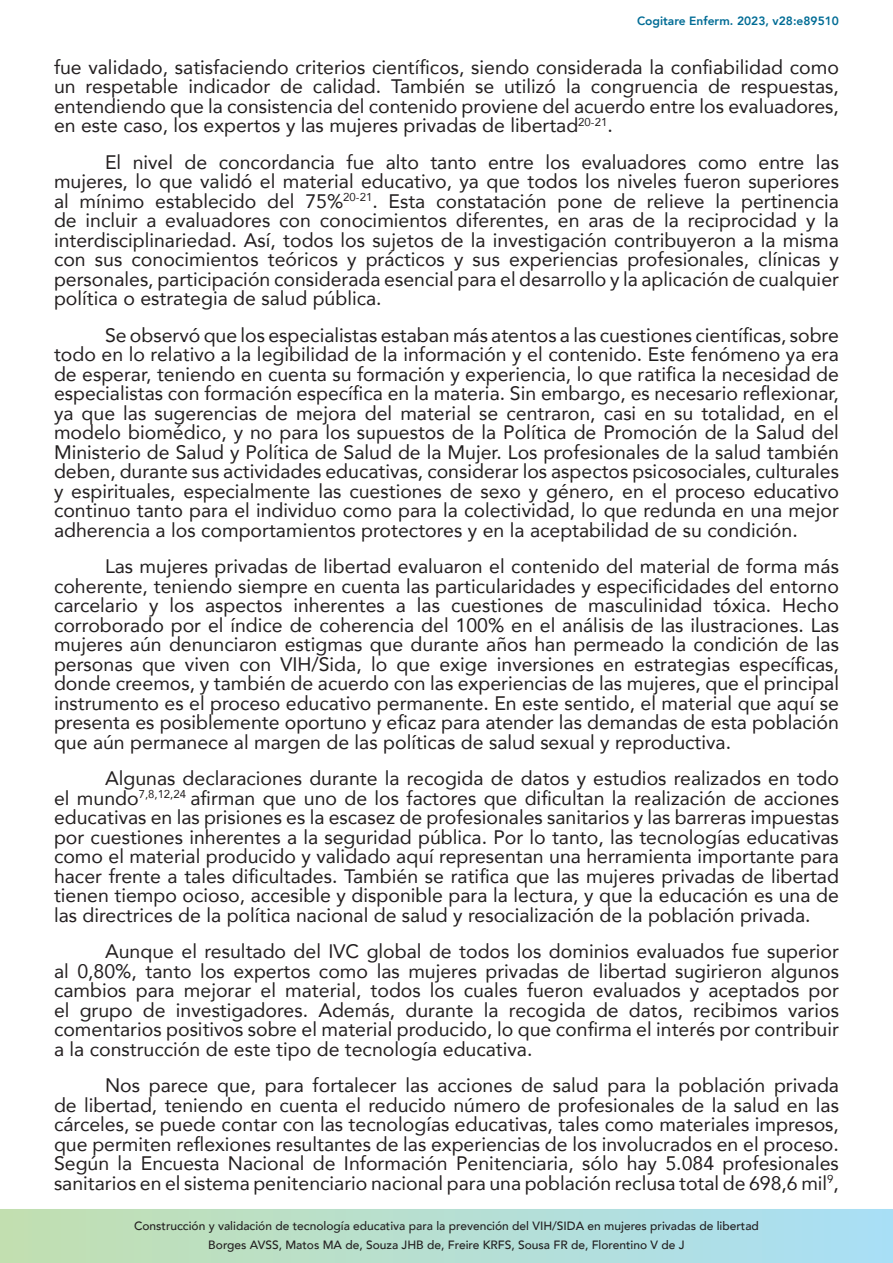
<style>
.page{position:relative;width:893px;height:1263px;background:#fff}
.page>*{position:absolute;margin:0;border:0;box-sizing:border-box;transform-origin:0 0}
.t1{font:19.5px/19.5px "Avenir";color:#231f20;text-align:justify}
.t2{font:500 12px/18.6px "Avenir";color:#231f20;text-align:center}
.t3{font:800 12px "Avenir";color:#006c95}
</style>
<div class="page">
<svg style="left:0;top:1209px;width:893px;height:54px;background:#b6dfd2"></svg>
<p class="t3" style="left:637px;top:10px;width:203px">Cogitare Enferm. 2023, v28:e89510</p>
<p class="t1" style="left:54px;top:56px;width:786px">fue validado, satisfaciendo criterios científicos, siendo considerada la confiabilidad como un respetable indicador de calidad. También se utilizó la congruencia de respuestas, entendiendo que la consistencia del contenido proviene del acuerdo entre los evaluadores, en este caso, los expertos y las mujeres privadas de libertad<sup>20-21</sup>.</p>
<p class="t1" style="left:54px;top:151px;width:786px;text-indent:51px">El nivel de concordancia fue alto tanto entre los evaluadores como entre las mujeres, lo que validó el material educativo, ya que todos los niveles fueron superiores al mínimo establecido del 75%<sup>20-21</sup>. Esta constatación pone de relieve la pertinencia de incluir a evaluadores con conocimientos diferentes, en aras de la reciprocidad y la interdisciplinariedad. Así, todos los sujetos de la investigación contribuyeron a la misma con sus conocimientos teóricos y prácticos y sus experiencias profesionales, clínicas y personales, participación considerada esencial para el desarrollo y la aplicación de cualquier política o estrategia de salud pública.</p>
<p class="t1" style="left:54px;top:324px;width:786px;text-indent:51px">Se observó que los especialistas estaban más atentos a las cuestiones científicas, sobre todo en lo relativo a la legibilidad de la información y el contenido. Este fenómeno ya era de esperar, teniendo en cuenta su formación y experiencia, lo que ratifica la necesidad de especialistas con formación específica en la materia. Sin embargo, es necesario reflexionar, ya que las sugerencias de mejora del material se centraron, casi en su totalidad, en el modelo biomédico, y no para los supuestos de la Política de Promoción de la Salud del Ministerio de Salud y Política de Salud de la Mujer. Los profesionales de la salud también deben, durante sus actividades educativas, considerar los aspectos psicosociales, culturales y espirituales, especialmente las cuestiones de sexo y género, en el proceso educativo continuo tanto para el individuo como para la colectividad, lo que redunda en una mejor adherencia a los comportamientos protectores y en la aceptabilidad de su condición.</p>
<p class="t1" style="left:54px;top:556px;width:786px;text-indent:51px">Las mujeres privadas de libertad evaluaron el contenido del material de forma más coherente, teniendo siempre en cuenta las particularidades y especificidades del entorno carcelario y los aspectos inherentes a las cuestiones de masculinidad tóxica. Hecho corroborado por el índice de coherencia del 100% en el análisis de las ilustraciones. Las mujeres aún denunciaron estigmas que durante años han permeado la condición de las personas que viven con VIH/Sida, lo que exige inversiones en estrategias específicas, donde creemos, y también de acuerdo con las experiencias de las mujeres, que el principal instrumento es el proceso educativo permanente. En este sentido, el material que aquí se presenta es posiblemente oportuno y eficaz para atender las demandas de esta población que aún permanece al margen de las políticas de salud sexual y reproductiva.</p>
<p class="t1" style="left:54px;top:768px;width:786px;text-indent:51px">Algunas declaraciones durante la recogida de datos y estudios realizados en todo el mundo<sup>7,8,12,24</sup> afirman que uno de los factores que dificultan la realización de acciones educativas en las prisiones es la escasez de profesionales sanitarios y las barreras impuestas por cuestiones inherentes a la seguridad pública. Por lo tanto, las tecnologías educativas como el material producido y validado aquí representan una herramienta importante para hacer frente a tales dificultades. También se ratifica que las mujeres privadas de libertad tienen tiempo ocioso, accesible y disponible para la lectura, y que la educación es una de las directrices de la política nacional de salud y resocialización de la población privada.</p>
<p class="t1" style="left:54px;top:941px;width:786px;text-indent:51px">Aunque el resultado del IVC global de todos los dominios evaluados fue superior al 0,80%, tanto los expertos como las mujeres privadas de libertad sugirieron algunos cambios para mejorar el material, todos los cuales fueron evaluados y aceptados por el grupo de investigadores. Además, durante la recogida de datos, recibimos varios comentarios positivos sobre el material producido, lo que confirma el interés por contribuir a la construcción de este tipo de tecnología educativa.</p>
<p class="t1" style="left:54px;top:1075px;width:787px;text-indent:51px">Nos parece que, para fortalecer las acciones de salud para la población privada de libertad, teniendo en cuenta el reducido número de profesionales de la salud en las cárceles, se puede contar con las tecnologías educativas, tales como materiales impresos, que permiten reflexiones resultantes de las experiencias de los involucrados en el proceso.<br>Según la Encuesta Nacional de Información Penitenciaria, sólo hay 5.084 profesionales sanitarios en el sistema penitenciario nacional para una población reclusa total de 698,6 mil<sup>9</sup>,</p>
<p class="t2" style="left:134px;top:1216px;width:626px">Construcción y validación de tecnología educativa para la prevención del VIH/SIDA en mujeres privadas de libertad<br>Borges AVSS, Matos MA de, Souza JHB de, Freire KRFS, Sousa FR de, Florentino V de J</p>
</div>
